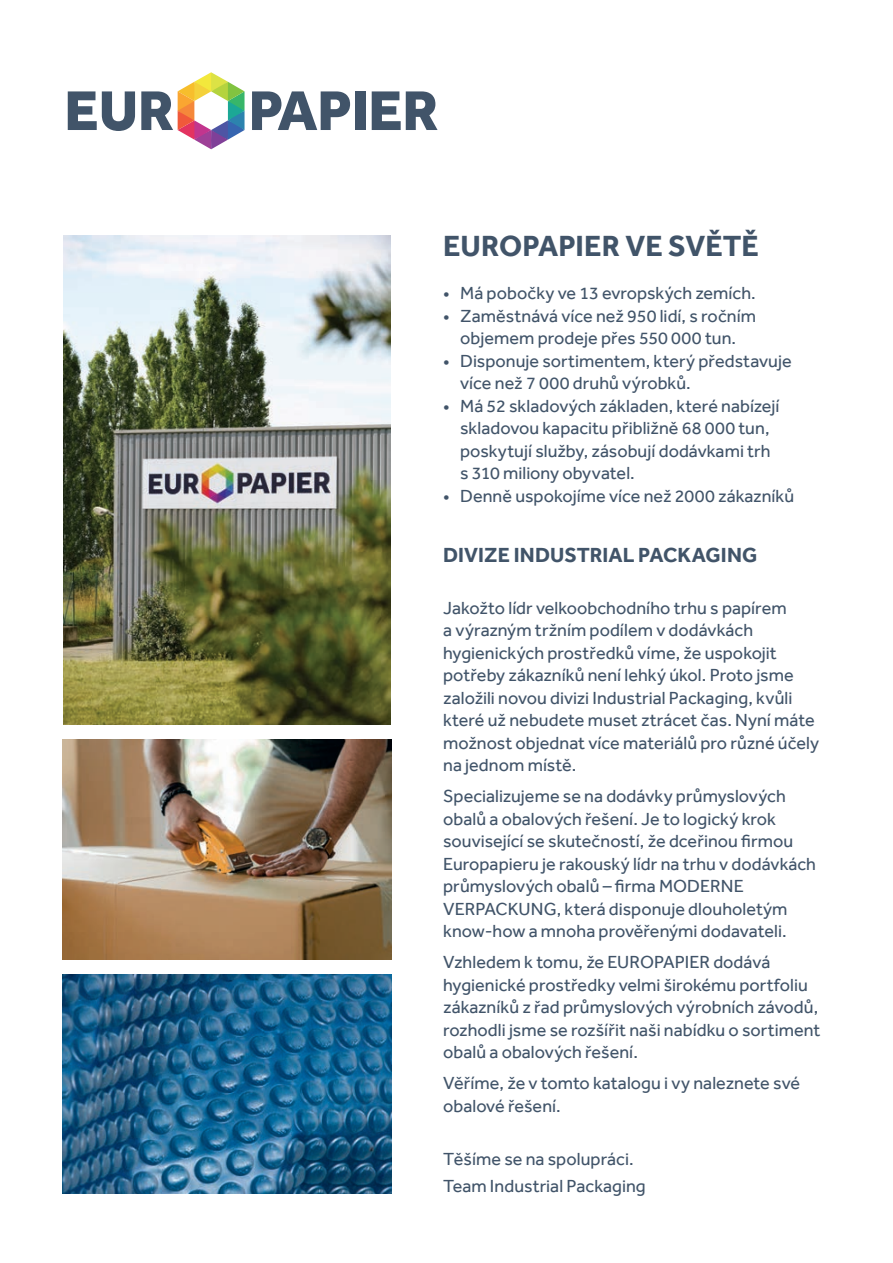
<style>
.page{position:relative;width:893px;height:1263px;background:#fff}
.page>*{position:absolute;margin:0;border:0;box-sizing:border-box;transform-origin:0 0}
.t1{font:700 30px "Effra";color:#415469}
.t2{font:700 21px "Effra";letter-spacing:.005em;color:#415469}
.t3{font:18px/22.5px "Effra";letter-spacing:.005em;color:#415469}
</style>
<div class="page">
<svg style="left:68px;top:91px;width:67px;height:40px"></svg>
<svg style="left:252px;top:91px;width:98px;height:39px"></svg>
<div style="left:355px;top:91px;width:10px;height:39px;background:#415469"></div>
<svg style="left:372px;top:91px;width:66px;height:39px"></svg>
<svg style="left:141px;top:72px;width:104px;height:77px"></svg>
<img style="left:62px;top:974px;width:329px;height:220px">
<img style="left:64px;top:236px;width:326px;height:489px">
<img style="left:62px;top:740px;width:329px;height:219px">
<h1 class="t1" style="left:443px;top:228px;width:317px">EUROPAPIER VE SVĚTĚ</h1>
<p class="t3" style="left:443px;top:282px;width:314px">• Má pobočky ve 13 evropských zemích.</p>
<p class="t3" style="left:443px;top:304px;width:314px;text-align:center">• Zaměstnává více než 950 lidí, s ročním objemem prodeje přes 550 000 tun.</p>
<p class="t3" style="left:460px;top:349px;width:333px;text-indent:-17px">• Disponuje sortimentem, který představuje více než 7 000 druhů výrobků.</p>
<p class="t3" style="left:460px;top:394px;width:321px;text-indent:-17px">• Má 52 skladových základen, které nabízejí skladovou kapacitu přibližně 68 000 tun, poskytují služby, zásobují dodávkami trh s 310 miliony obyvatel.</p>
<p class="t3" style="left:443px;top:484px;width:352px">• Denně uspokojíme více než 2000 zákazníků</p>
<p class="t2" style="left:443px;top:542px;width:316px">DIVIZE INDUSTRIAL PACKAGING</p>
<p class="t3" style="left:443px;top:596px;width:378px">Jakožto lídr velkoobchodního trhu s papírem<br>a výrazným tržním podílem v dodávkách hygienických prostředků víme, že uspokojit potřeby zákazníků není lehký úkol. Proto jsme založili novou divizi Industrial Packaging, kvůli které už nebudete muset ztrácet čas. Nyní máte možnost objednat více materiálů pro různé účely na jednom místě.</p>
<p class="t3" style="left:443px;top:785px;width:374px">Specializujeme se na dodávky průmyslových obalů a obalových řešení. Je to logický krok související se skutečností, že dceřinou firmou Europapieru je rakouský lídr na trhu v dodávkách průmyslových obalů – firma MODERNE VERPACKUNG, která disponuje dlouholetým know-how a mnoha prověřenými dodavateli.</p>
<p class="t3" style="left:443px;top:951px;width:379px">Vzhledem k tomu, že EUROPAPIER dodává hygienické prostředky velmi širokému portfoliu zákazníků z řad průmyslových výrobních závodů, rozhodli jsme se rozšířit naši nabídku o sortiment obalů a obalových řešení.</p>
<p class="t3" style="left:443px;top:1072px;width:358px">Věříme, že v tomto katalogu i vy naleznete své obalové řešení.</p>
<p class="t3" style="left:443px;top:1146px;width:204px;line-height:26.7px">Těšíme se na spolupráci.<br>Team Industrial Packaging</p>
</div>
